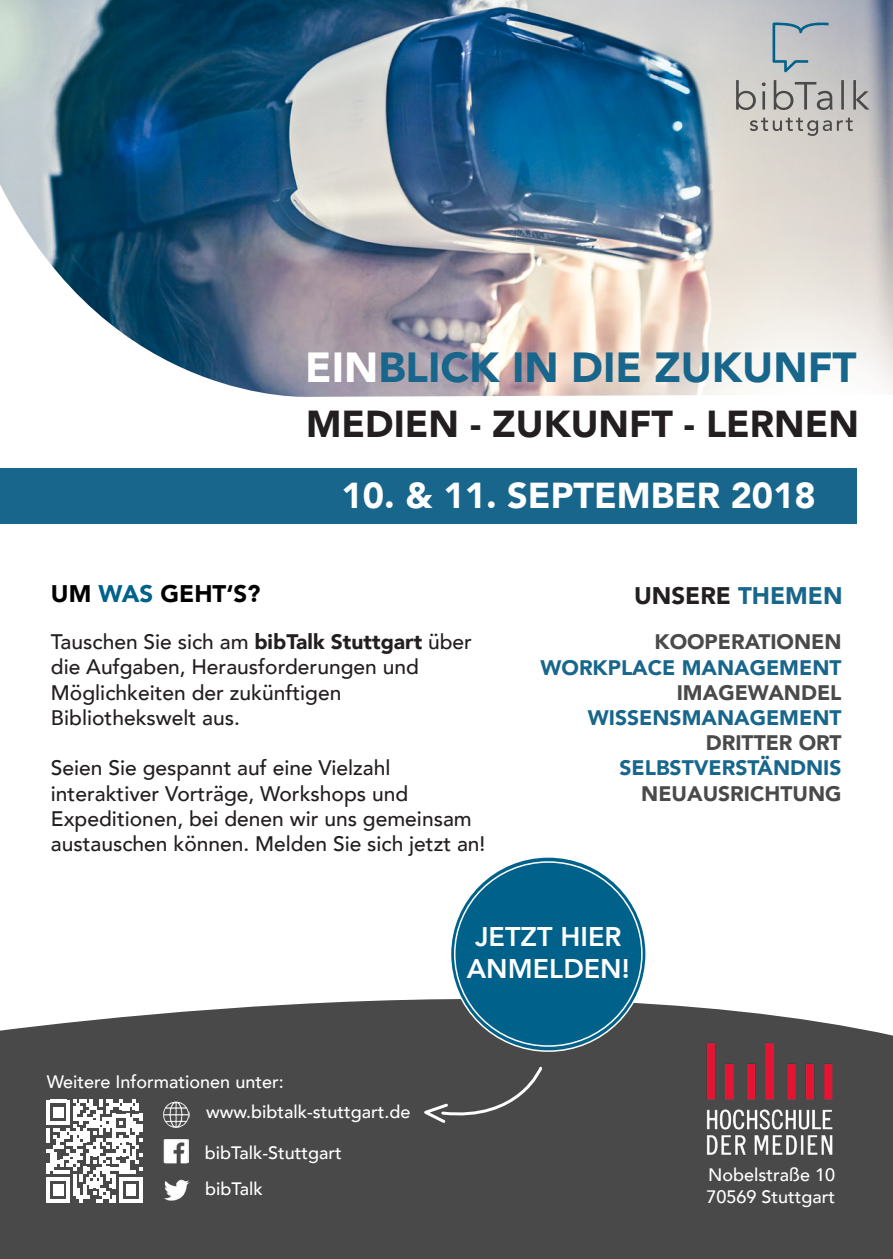
<style>
.page{position:relative;width:893px;height:1259px;background:#fff}
.page>*{position:absolute;margin:0;border:0;box-sizing:border-box;transform-origin:0 0}
.t1{font:900 42px "Avenir";color:#18668b}
.t2{font:900 37.5px "Avenir";color:#231f20}
.t3{font:900 36px "Avenir";color:#fff}
.t4{font:800 27px "Avenir";color:#fff}
.t5{font:900 24px "Avenir";color:#000}
.t6{font:900 24px "Avenir";color:#231f20}
.t7{font:500 21px/25.2px "Avenir";color:#231f20}
.t8{font:900 21px "Avenir";color:#18668b}
.t9{font:900 21px "Avenir";color:#4a4a4a}
.t10{font:500 18px "Avenir";color:#fff}
.s1{color:#fff}
.s2{color:#00628b}
.s3{font-weight:900}
.s4{color:#18668b}
</style>
<div class="page">
<img style="left:0;top:0;width:893px;height:397px">
<div style="left:0;top:468px;width:856px;height:55px;background:#18668b"></div>
<svg style="left:736px;top:80px;width:134px;height:30px;background:#afaeab"></svg>
<svg style="left:750px;top:118px;width:103px;height:18px;background:#b5b2ad"></svg>
<svg style="left:772px;top:22px;width:57px;height:50px;background:#a9b6bd"></svg>
<div style="left:0;top:999px;width:893px;height:260px;background:#4a494a"></div>
<svg style="left:47px;top:1099px;width:95px;height:103px"></svg>
<img style="left:163px;top:1101px;width:27px;height:26px">
<img style="left:164px;top:1138px;width:25px;height:25px">
<img style="left:163px;top:1176px;width:26px;height:27px">
<img style="left:700px;top:1037px;width:138px;height:125px">
<div style="left:450px;top:857px;width:196px;height:194px;background:#00628b;border-radius:50%"></div>
<svg style="left:418px;top:1065px;width:126px;height:60px;background:#555455"></svg>
<p class="t1" style="left:305px;top:332px;width:553px"><span class="s1">EIN</span>BLICK IN DIE ZUKUNFT</p>
<p class="t2" style="left:306px;top:391px;width:554px">MEDIEN - ZUKUNFT - LERNEN</p>
<p class="t3" style="left:341px;top:465px;width:476px">10. &amp; 11. SEPTEMBER 2018</p>
<p class="t5" style="left:51px;top:573px;width:211px">UM <span class="s2">WAS</span> GEHT‘S?</p>
<p class="t7" style="left:51px;top:628px;width:423px">Tauschen Sie sich am <span class="s3">bibTalk Stuttgart</span> über die Aufgaben, Herausforderungen und</p>
<p class="t7" style="left:51px;top:678px;width:292px">Möglichkeiten der zukünftigen</p>
<p class="t7" style="left:51px;top:704px;width:190px">Bibliothekswelt aus.</p>
<p class="t7" style="left:51px;top:754px;width:341px">Seien Sie gespannt auf eine Vielzahl</p>
<p class="t7" style="left:51px;top:779px;width:359px">interaktiver Vorträge, Workshops und</p>
<p class="t7" style="left:51px;top:804px;width:436px">Expeditionen, bei denen wir uns gemeinsam austauschen können. Melden Sie sich jetzt an!</p>
<p class="t6" style="left:634px;top:575px;width:210px">UNSERE <span class="s4">THEMEN</span></p>
<p class="t9" style="left:654px;top:624px;width:189px">KOOPERATIONEN</p>
<p class="t8" style="left:540px;top:649px;width:302px">WORKPLACE MANAGEMENT</p>
<p class="t9" style="left:677px;top:674px;width:166px">IMAGEWANDEL</p>
<p class="t8" style="left:588px;top:700px;width:255px">WISSENSMANAGEMENT</p>
<p class="t9" style="left:706px;top:725px;width:137px">DRITTER ORT</p>
<p class="t8" style="left:619px;top:750px;width:224px">SELBSTVERSTÄNDNIS</p>
<p class="t9" style="left:641px;top:775px;width:202px">NEUAUSRICHTUNG</p>
<p class="t10" style="left:47px;top:1066px;width:238px">Weitere Informationen unter:</p>
<p class="t10" style="left:206px;top:1096px;width:206px">www.bibtalk-stuttgart.de</p>
<p class="t10" style="left:205px;top:1137px;width:138px">bibTalk-Stuttgart</p>
<p class="t10" style="left:205px;top:1173px;width:59px">bibTalk</p>
<p class="t4" style="left:475px;top:915px;width:148px">JETZT HIER</p>
<p class="t4" style="left:467px;top:948px;width:164px">ANMELDEN!</p>
<p class="t10" style="left:708px;top:1159px;width:129px">Nobelstraße 10</p>
<p class="t10" style="left:707px;top:1180px;width:130px">70569 Stuttgart</p>
</div>
